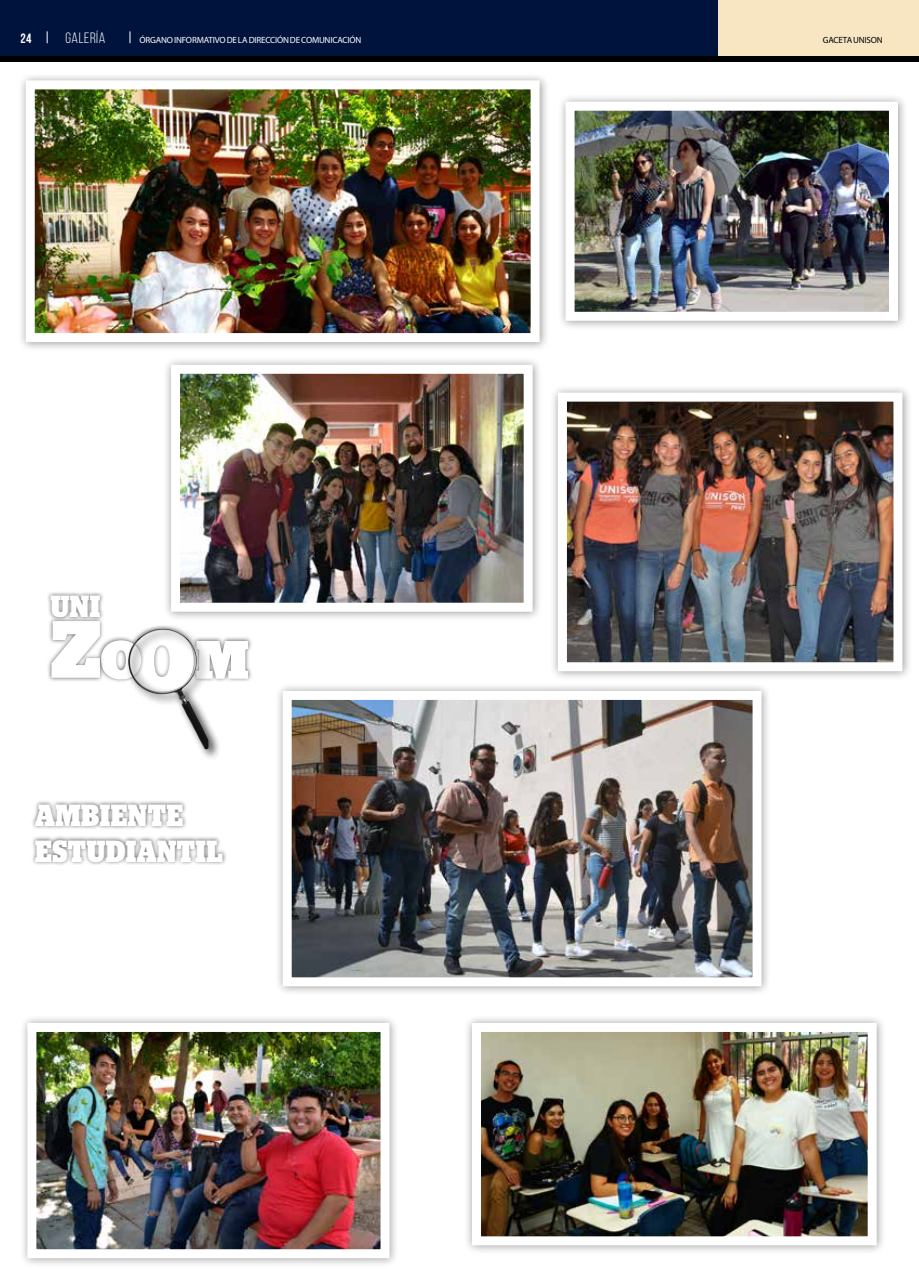
<style>
.page{position:relative;width:919px;height:1276px;background:#fff}
.page>*{position:absolute;margin:0;border:0;box-sizing:border-box;transform-origin:0 0}
.t1{font:900 85.95px "Stag";color:#fff}
.t2{font:900 54px "Stag";color:#fff}
.t3{font:900 30.6px/36px "Stag";letter-spacing:.02em;color:#fff;scale:.85 1}
.t4{font:15px "Bebas Neue";letter-spacing:.035em;color:#fff}
.t5{font:700 13.5px "Bebas Neue";color:#fff}
.t6{font:9px "Myriad Pro";letter-spacing:-.02em;color:#fff}
.t7{font:9px "Myriad Pro";letter-spacing:-.025em;color:#000}
.s1{font-size:81px}
</style>
<div class="page">
<div style="left:0;top:0;width:918px;height:62px;background:#000"></div>
<div style="left:0;top:0;width:918px;height:56px;background:#00133d"></div>
<div style="left:718px;top:0;width:200px;height:55px;background:#f7e6c1"></div>
<div style="left:46px;top:591px;width:58px;height:31px;background:#000;opacity:.6"></div>
<div style="left:96px;top:636px;width:157px;height:47px;background:#000;opacity:.6"></div>
<div style="left:47px;top:617px;width:57px;height:65px;background:#000;opacity:.6"></div>
<div style="left:124px;top:624px;width:97px;height:137px;background:#000;opacity:.75"></div>
<img style="left:128px;top:628px;width:32px;height:54px">
<svg style="left:47px;top:31px;width:1px;height:12px"></svg>
<svg style="left:130px;top:31px;width:1px;height:12px"></svg>
<div style="left:274px;top:683px;width:497px;height:313px;background:#000;opacity:.4"></div>
<img style="left:293px;top:701px;width:458px;height:275px">
<div style="left:283px;top:691px;width:478px;height:295px;border:9px solid #fff"></div>
<div style="left:18px;top:72px;width:532px;height:280px;background:#000;opacity:.4"></div>
<img style="left:36px;top:90px;width:493px;height:242px">
<div style="left:26px;top:80px;width:513px;height:262px;border:9px solid #fff"></div>
<div style="left:163px;top:357px;width:379px;height:265px;background:#000;opacity:.4"></div>
<img style="left:181px;top:375px;width:341px;height:227px">
<div style="left:171px;top:365px;width:361px;height:247px;border:9px solid #fff"></div>
<div style="left:464px;top:1015px;width:422px;height:240px;background:#000;opacity:.4"></div>
<img style="left:482px;top:1033px;width:384px;height:202px">
<div style="left:472px;top:1023px;width:404px;height:222px;border:9px solid #fff"></div>
<div style="left:19px;top:1015px;width:380px;height:253px;background:#000;opacity:.4"></div>
<img style="left:37px;top:1033px;width:342px;height:215px">
<div style="left:27px;top:1023px;width:362px;height:235px;border:9px solid #fff"></div>
<div style="left:557px;top:94px;width:351px;height:237px;background:#000;opacity:.4"></div>
<img style="left:575px;top:112px;width:312px;height:199px">
<div style="left:565px;top:102px;width:332px;height:219px;border:9px solid #fff"></div>
<div style="left:31px;top:799px;width:196px;height:67px;background:#000;opacity:.6"></div>
<div style="left:549px;top:384px;width:363px;height:297px;background:#000;opacity:.4"></div>
<img style="left:568px;top:402px;width:324px;height:259px">
<div style="left:558px;top:392px;width:344px;height:279px;border:9px solid #fff"></div>
<h3 class="t5" style="left:21px;top:31px;width:12px">24</h3>
<h3 class="t4" style="left:66px;top:29px;width:41px">GALERÍA</h3>
<p class="t6" style="left:140px;top:34px;width:223px">ÓRGANO INFORMATIVO DE LA DIRECCIÓN DE COMUNICACIÓN</p>
<p class="t7" style="left:822px;top:35px;width:61px">GACETA UNISON</p>
<h3 class="t3" style="left:50px;top:588px;width:60px">UNI</h3>
<h2 class="t2" style="left:51px;top:628px;width:199px"><span class="s1">Z</span>O M</h2>
<h1 class="t1" style="left:129px;top:610px;width:67px">O</h1>
<h3 class="t3" style="left:35px;top:797px;width:222px">AMBIENTE<br>ESTUDIANTIL</h3>
</div>
